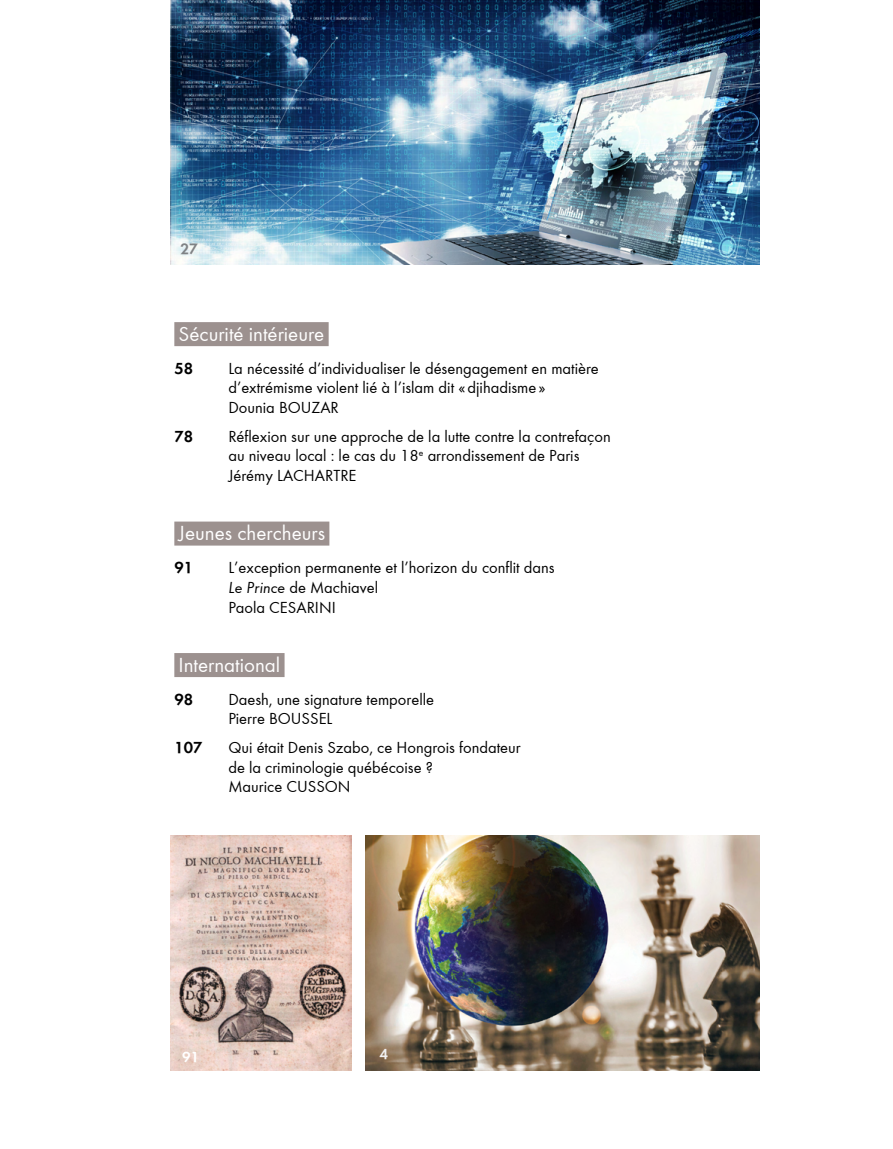
<style>
.page{position:relative;width:893px;height:1149px;background:#fff}
.page>*{position:absolute;margin:0;border:0;box-sizing:border-box;transform-origin:0 0}
.t1{font:21px "Function";color:#fff}
.t2{font:16.5px/19.8px "Function";color:#000}
.t3{font:700 16.5px "Function";color:#000}
.t4{font:700 15.6px "Function";color:#808285}
.t5{font:700 15px "Function";color:#fff}
.t6{font:700 15px "Function";color:#f1f1f2}
.s1{font-style:italic}
</style>
<div class="page">
<img style="left:170px;top:0;width:589px;height:264px">
<img style="left:365px;top:835px;width:394px;height:234px">
<img style="left:170px;top:835px;width:181px;height:235px">
<div style="left:174px;top:322px;width:155px;height:24px;background:#9c918f"></div>
<div style="left:174px;top:521px;width:155px;height:24px;background:#9c918f"></div>
<div style="left:174px;top:653px;width:111px;height:24px;background:#9c918f"></div>
<p class="t4" style="left:180px;top:240px;width:19px">27</p>
<p class="t1" style="left:179px;top:322px;width:147px">Sécurité intérieure</p>
<p class="t3" style="left:174px;top:358px;width:20px">58</p>
<p class="t2" style="left:228px;top:358px;width:372px">La nécessité d’individualiser le désengagement en matière d’extrémisme violent lié à l’islam dit «djihadisme »<br>Dounia BOUZAR</p>
<p class="t3" style="left:174px;top:426px;width:20px">78</p>
<p class="t2" style="left:228px;top:426px;width:384px">Réflexion sur une approche de la lutte contre la contrefaçon au niveau local : le cas du 18<sup>e</sup> arrondissement de Paris<br>Jérémy LACHARTRE</p>
<p class="t1" style="left:179px;top:521px;width:148px">Jeunes chercheurs</p>
<p class="t3" style="left:174px;top:557px;width:20px">91</p>
<p class="t2" style="left:228px;top:557px;width:328px">L’exception permanente et l’horizon du conflit dans<br><span class="s1">Le Prince</span> de Machiavel<br>Paola CESARINI</p>
<p class="t1" style="left:179px;top:652px;width:103px">International</p>
<p class="t3" style="left:174px;top:689px;width:20px">98</p>
<p class="t2" style="left:228px;top:689px;width:207px">Daesh, une signature temporelle<br>Pierre BOUSSEL</p>
<p class="t3" style="left:174px;top:737px;width:30px">107</p>
<p class="t2" style="left:228px;top:737px;width:294px">Qui était Denis Szabo, ce Hongrois fondateur de la criminologie québécoise ?<br>Maurice CUSSON</p>
<p class="t5" style="left:182px;top:1047px;width:19px">91</p>
<p class="t6" style="left:379px;top:1044px;width:10px">4</p>
</div>
